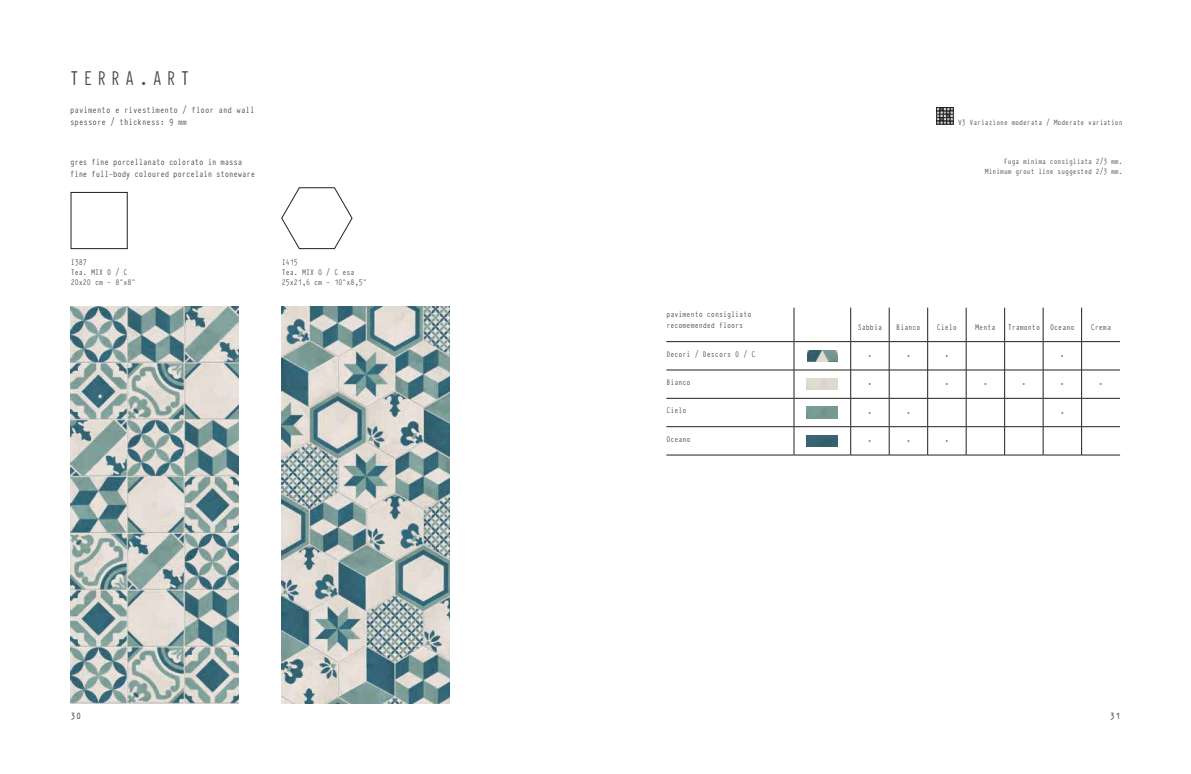
<style>
.page{position:relative;width:1191px;height:774px;background:#fff}
.page>*{position:absolute;margin:0;border:0;box-sizing:border-box;transform-origin:0 0}
.t1{font:22px "Typewriter Condensed";letter-spacing:.18em;color:#4e4b4c}
.t2{font:10px/12px "Typewriter Condensed";letter-spacing:-.02em;color:#4e4b4c}
.t3{font:10px/12px "Typewriter Condensed";color:#4e4b4c}
.t4{font:700 10px "Typewriter Condensed";color:#4e4b4c}
.t5{font:9px/10px "Typewriter Condensed";color:#4e4b4c}
.t6{font:9px "TT Commons";color:#4e4b4c}
.t7{font:8.5px/10.2px "Typewriter Condensed";color:#4e4b4c;text-align:right}
</style>
<div class="page">
<hr style="left:793px;top:308px;width:1px;height:34px;background:#241f1f">
<hr style="left:850px;top:308px;width:1px;height:34px;background:#241f1f">
<hr style="left:889px;top:308px;width:1px;height:34px;background:#241f1f">
<hr style="left:927px;top:308px;width:1px;height:34px;background:#241f1f">
<hr style="left:966px;top:308px;width:1px;height:34px;background:#241f1f">
<hr style="left:1004px;top:308px;width:1px;height:34px;background:#241f1f">
<hr style="left:1042px;top:308px;width:1px;height:34px;background:#241f1f">
<hr style="left:1081px;top:308px;width:1px;height:34px;background:#241f1f">
<hr style="left:666px;top:341px;width:127px;height:1px;background:#241f1f">
<hr style="left:794px;top:341px;width:56px;height:1px;background:#241f1f">
<hr style="left:851px;top:341px;width:38px;height:1px;background:#241f1f">
<hr style="left:889px;top:341px;width:38px;height:1px;background:#241f1f">
<hr style="left:928px;top:341px;width:38px;height:1px;background:#241f1f">
<hr style="left:966px;top:341px;width:38px;height:1px;background:#241f1f">
<hr style="left:1005px;top:341px;width:37px;height:1px;background:#241f1f">
<hr style="left:1043px;top:341px;width:38px;height:1px;background:#241f1f">
<hr style="left:1081px;top:341px;width:39px;height:1px;background:#241f1f">
<hr style="left:666px;top:370px;width:127px;height:1px;background:#241f1f">
<hr style="left:794px;top:370px;width:56px;height:1px;background:#241f1f">
<hr style="left:851px;top:370px;width:38px;height:1px;background:#241f1f">
<hr style="left:889px;top:370px;width:38px;height:1px;background:#241f1f">
<hr style="left:928px;top:370px;width:38px;height:1px;background:#241f1f">
<hr style="left:966px;top:370px;width:38px;height:1px;background:#241f1f">
<hr style="left:1005px;top:370px;width:37px;height:1px;background:#241f1f">
<hr style="left:1043px;top:370px;width:38px;height:1px;background:#241f1f">
<hr style="left:1081px;top:370px;width:39px;height:1px;background:#241f1f">
<hr style="left:666px;top:398px;width:127px;height:1px;background:#241f1f">
<hr style="left:794px;top:398px;width:56px;height:1px;background:#241f1f">
<hr style="left:851px;top:398px;width:38px;height:1px;background:#241f1f">
<hr style="left:889px;top:398px;width:38px;height:1px;background:#241f1f">
<hr style="left:928px;top:398px;width:38px;height:1px;background:#241f1f">
<hr style="left:966px;top:398px;width:38px;height:1px;background:#241f1f">
<hr style="left:1005px;top:398px;width:37px;height:1px;background:#241f1f">
<hr style="left:1043px;top:398px;width:38px;height:1px;background:#241f1f">
<hr style="left:1081px;top:398px;width:39px;height:1px;background:#241f1f">
<hr style="left:666px;top:426px;width:127px;height:1px;background:#241f1f">
<hr style="left:794px;top:426px;width:56px;height:1px;background:#241f1f">
<svg style="left:793px;top:342px;width:1px;height:113px"></svg>
<hr style="left:851px;top:426px;width:38px;height:1px;background:#241f1f">
<svg style="left:850px;top:342px;width:1px;height:113px"></svg>
<hr style="left:889px;top:426px;width:38px;height:1px;background:#241f1f">
<svg style="left:889px;top:342px;width:1px;height:113px"></svg>
<hr style="left:928px;top:426px;width:38px;height:1px;background:#241f1f">
<svg style="left:927px;top:342px;width:1px;height:113px"></svg>
<hr style="left:966px;top:426px;width:38px;height:1px;background:#241f1f">
<svg style="left:966px;top:342px;width:1px;height:113px"></svg>
<hr style="left:1005px;top:426px;width:37px;height:1px;background:#241f1f">
<svg style="left:1004px;top:342px;width:1px;height:113px"></svg>
<hr style="left:1043px;top:426px;width:38px;height:1px;background:#241f1f">
<svg style="left:1042px;top:342px;width:1px;height:113px"></svg>
<hr style="left:1081px;top:426px;width:39px;height:1px;background:#241f1f">
<svg style="left:1081px;top:342px;width:1px;height:113px"></svg>
<hr style="left:666px;top:455px;width:127px;height:1px;background:#241f1f">
<hr style="left:794px;top:455px;width:56px;height:1px;background:#241f1f">
<hr style="left:851px;top:455px;width:38px;height:1px;background:#241f1f">
<hr style="left:889px;top:455px;width:38px;height:1px;background:#241f1f">
<hr style="left:928px;top:455px;width:38px;height:1px;background:#241f1f">
<hr style="left:966px;top:455px;width:38px;height:1px;background:#241f1f">
<hr style="left:1005px;top:455px;width:37px;height:1px;background:#241f1f">
<hr style="left:1043px;top:455px;width:38px;height:1px;background:#241f1f">
<hr style="left:1081px;top:455px;width:39px;height:1px;background:#241f1f">
<img style="left:807px;top:350px;width:30px;height:11px">
<img style="left:807px;top:435px;width:31px;height:11px">
<img style="left:282px;top:306px;width:167px;height:397px">
<svg style="left:281px;top:187px;width:72px;height:62px"></svg>
<img style="left:71px;top:306px;width:167px;height:397px">
<div style="left:71px;top:192px;width:56px;height:57px;border:1px solid #241f1f"></div>
<svg style="left:936px;top:107px;width:17px;height:17px"></svg>
<h1 class="t1" style="left:69px;top:62px;width:122px">TERRA.ART</h1>
<p class="t3" style="left:70px;top:103px;width:186px">pavimento e rivestimento / floor and wall spessore / thickness: 9 mm</p>
<p class="t2" style="left:70px;top:155px;width:187px">gres fine porcellanato colorato in massa fine full-body coloured porcelain stoneware</p>
<p class="t5" style="left:71px;top:256px;width:66px">I387<br>Tea. MIX O / C<br>20x20 cm - 8”x8”</p>
<p class="t5" style="left:282px;top:256px;width:87px">I415<br>Tea. MIX O / C esa<br>25x21,6 cm - 10”x8,5”</p>
<p class="t7" style="left:958px;top:116px;width:166px">V3 Variazione moderata / Moderate variation</p>
<p class="t5" style="left:666px;top:308px;width:87px;line-height:10.8px">pavimento consigliato recomemended floors</p>
<p class="t7" style="left:985px;top:156px;width:139px">Fuga minima consigliata 2/3 mm.<br>Minimum grout line suggested 2/3 mm.</p>
<p class="t5" style="left:857px;top:322px;width:26px">Sabbia</p>
<p class="t5" style="left:896px;top:322px;width:26px">Bianco</p>
<p class="t5" style="left:936px;top:322px;width:22px">Cielo</p>
<p class="t5" style="left:975px;top:322px;width:22px">Menta</p>
<p class="t5" style="left:1007px;top:322px;width:68px">Tramonto Oceano</p>
<p class="t5" style="left:1090px;top:322px;width:22px">Crema</p>
<p class="t5" style="left:666px;top:348px;width:91px">Decori / Descors O / C</p>
<p class="t6" style="left:868px;top:351px;width:5px">•</p>
<p class="t6" style="left:906px;top:351px;width:5px">•</p>
<p class="t6" style="left:945px;top:351px;width:5px">•</p>
<p class="t6" style="left:1060px;top:351px;width:5px">•</p>
<p class="t5" style="left:666px;top:377px;width:26px">Bianco</p>
<p class="t6" style="left:868px;top:380px;width:5px">•</p>
<p class="t6" style="left:945px;top:380px;width:5px">•</p>
<p class="t6" style="left:983px;top:380px;width:5px">•</p>
<p class="t6" style="left:1022px;top:380px;width:5px">•</p>
<p class="t6" style="left:1060px;top:380px;width:5px">•</p>
<p class="t6" style="left:1099px;top:380px;width:5px">•</p>
<p class="t5" style="left:666px;top:405px;width:22px">Cielo</p>
<p class="t6" style="left:868px;top:408px;width:5px">•</p>
<p class="t6" style="left:906px;top:408px;width:5px">•</p>
<p class="t6" style="left:1060px;top:408px;width:5px">•</p>
<p class="t5" style="left:666px;top:433px;width:26px">Oceano</p>
<p class="t6" style="left:868px;top:436px;width:5px">•</p>
<p class="t6" style="left:906px;top:436px;width:5px">•</p>
<p class="t6" style="left:945px;top:436px;width:5px">•</p>
<p class="t4" style="left:71px;top:709px;width:11px">30</p>
<p class="t4" style="left:1110px;top:709px;width:11px">31</p>
</div>
